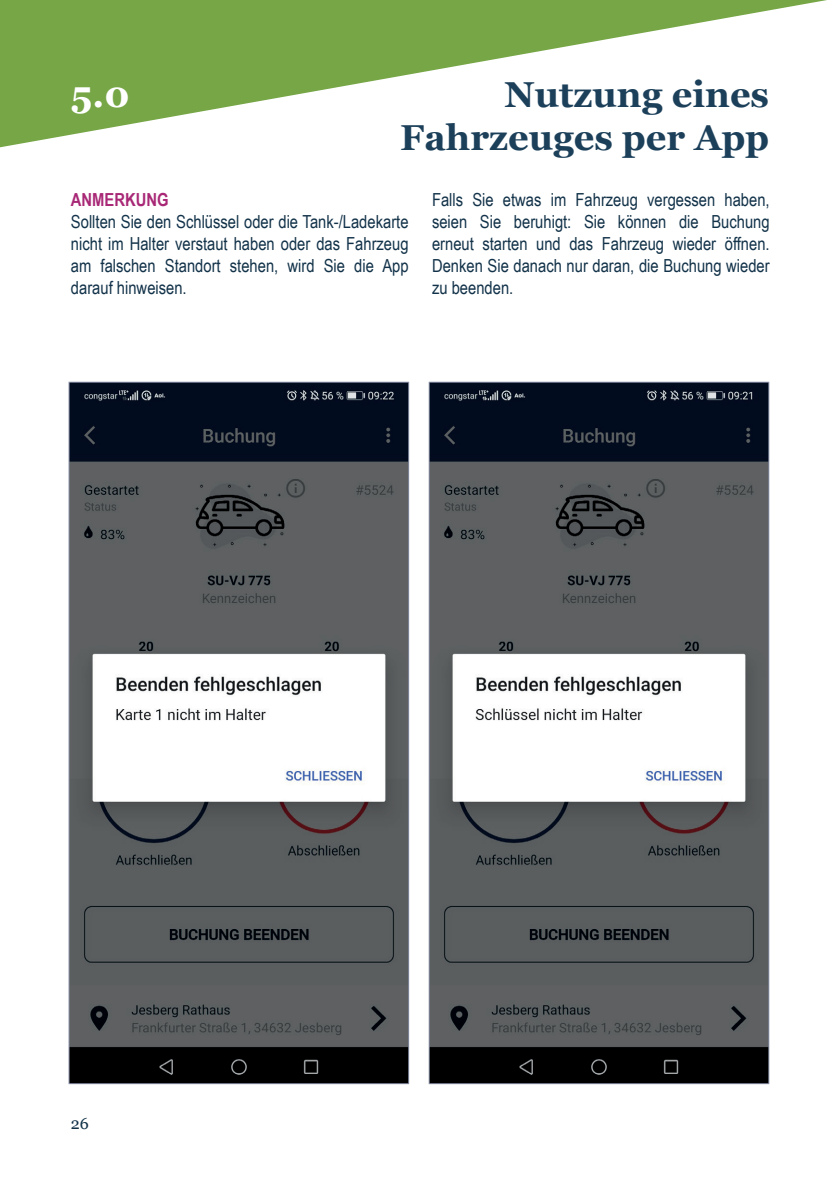
<style>
.page{position:relative;width:840px;height:1191px;background:#fff}
.page>*{position:absolute;margin:0;border:0;box-sizing:border-box;transform-origin:0 0}
.t1{font:700 36px/43.2px "Georgia";color:#1c405a;text-align:right}
.t2{font:700 36px "Georgia";color:#fff}
.t3{font:18px/22px "Arial Narrow";color:#123249;text-align:justify}
.t4{font:700 18px "Arial Narrow";color:#a82876}
.t5{font:16px "Georgia";color:#123249}
</style>
<div class="page">
<svg style="left:0;top:0;width:826px;height:147px"></svg>
<img style="left:71px;top:384px;width:335px;height:698px">
<img style="left:430px;top:384px;width:336px;height:698px">
<h1 class="t2" style="left:71px;top:67px;width:60px">5.0</h1>
<h1 class="t1" style="left:400px;top:71px;width:370px">Nutzung eines<br>Fahrzeuges per App</h1>
<p class="t4" style="left:71px;top:186px;width:99px">ANMERKUNG</p>
<p class="t3" style="left:71px;top:210px;width:339px">Sollten Sie den Schlüssel oder die Tank-/Ladekarte nicht im Halter verstaut haben oder das Fahrzeug am falschen Standort stehen, wird Sie die App darauf hinweisen.</p>
<p class="t3" style="left:432px;top:188px;width:339px">Falls Sie etwas im Fahrzeug vergessen haben, seien Sie beruhigt: Sie können die Buchung erneut starten und das Fahrzeug wieder öffnen.<br>Denken Sie danach nur daran, die Buchung wieder zu beenden.</p>
<p class="t5" style="left:71px;top:1111px;width:19px">26</p>
</div>
